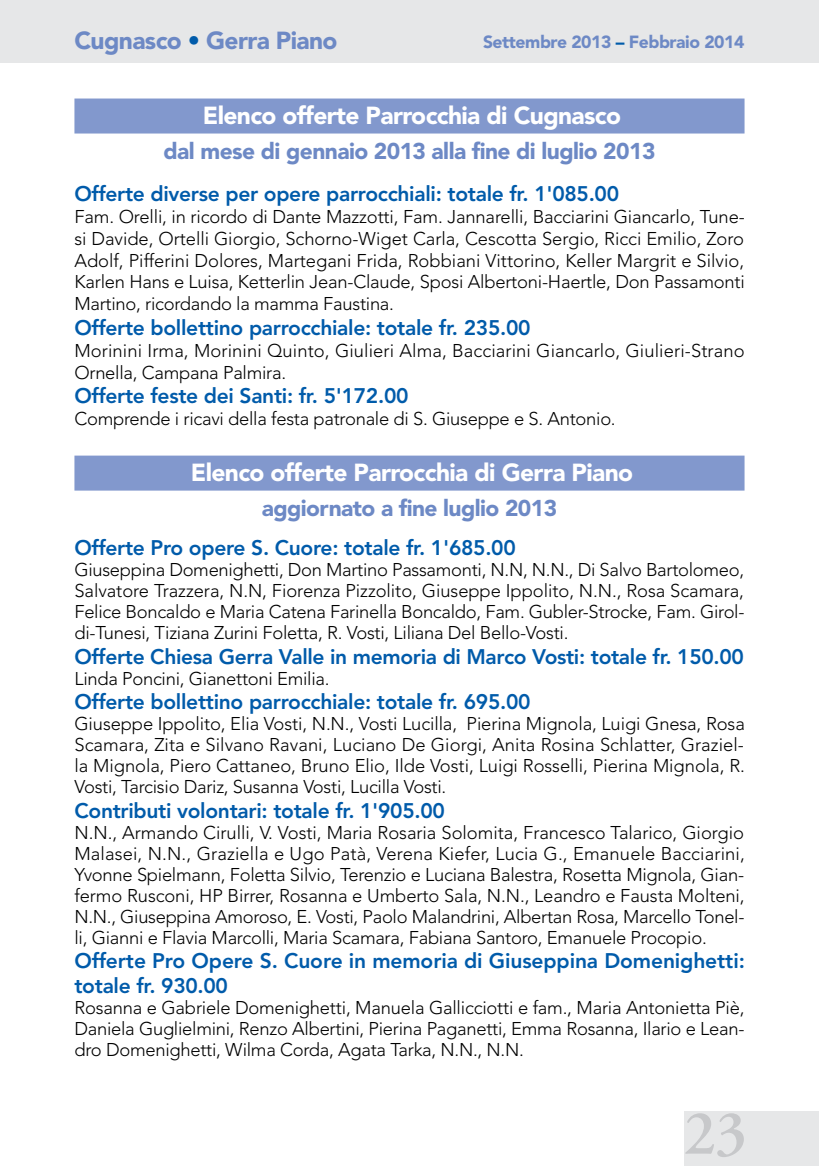
<style>
.page{position:relative;width:819px;height:1166px;background:#fff}
.page>*{position:absolute;margin:0;border:0;box-sizing:border-box;transform-origin:0 0}
.t1{font:600 63px "Adobe Garamond Pro";color:#c7c8ca}
.t2{font:900 24.5px "Avenir";letter-spacing:-.025em;color:#fff}
.t3{font:900 24.5px "Avenir";letter-spacing:-.025em;color:#6d89c5}
.t4{font:900 22.75px "Avenir";letter-spacing:-.025em;color:#6d89c5}
.t5{font:800 21px/24.5px "Avenir";letter-spacing:-.015em;color:#005baa}
.t6{font:300 18.38px/21px "Avenir";letter-spacing:-.015em;color:#000;text-align:justify}
.t7{font:300 18.38px/21.9px "Avenir";letter-spacing:.005em;color:#000}
.t8{font:900 17.5px "Avenir";letter-spacing:-.025em;color:#6d89c5}
.s1{color:#005baa}
</style>
<div class="page">
<div style="left:0;top:0;width:819px;height:63px;background:#e6e7e8"></div>
<div style="left:685px;top:1111px;width:134px;height:55px;background:#e6e7e8"></div>
<div style="left:74px;top:99px;width:670px;height:35px;background:#8298cd"></div>
<div style="left:74px;top:456px;width:670px;height:35px;background:#8298cd"></div>
<h2 class="t3" style="left:74px;top:26px;width:264px">Cugnasco <span class="s1">•</span> Gerra Piano</h2>
<p class="t8" style="left:483px;top:32px;width:263px">Settembre 2013 <span class="s1">–</span> Febbraio 2014</p>
<h2 class="t2" style="left:203px;top:100px;width:419px">Elenco offerte Parrocchia di Cugnasco</h2>
<p class="t4" style="left:163px;top:137px;width:493px">dal mese di gennaio 2013 alla fine di luglio 2013</p>
<p class="t5" style="left:74px;top:181px;width:546px">Offerte diverse per opere parrocchiali: totale fr. 1'085.00</p>
<p class="t6" style="left:74px;top:206px;width:672px;line-height:21.9px">Fam. Orelli, in ricordo di Dante Mazzotti, Fam. Jannarelli, Bacciarini Giancarlo, Tune&shy;si Davide, Ortelli Giorgio, Schorno-Wiget Carla, Cescotta Sergio, Ricci Emilio, Zoro Adolf, Pifferini Dolores, Martegani Frida, Robbiani Vittorino, Keller Margrit e Silvio, Karlen Hans e Luisa, Ketterlin Jean-Claude, Sposi Albertoni-Haertle, Don Passamonti Martino, ricordando la mamma Faustina.</p>
<p class="t5" style="left:74px;top:315px;width:457px">Offerte bollettino parrocchiale: totale fr. 235.00</p>
<p class="t7" style="left:74px;top:339px;width:671px">Morinini Irma, Morinini Quinto, Giulieri Alma, Bacciarini Giancarlo, Giulieri-Strano<br>Ornella, Campana Palmira.</p>
<p class="t5" style="left:74px;top:384px;width:335px">Offerte feste dei Santi: fr. 5'172.00</p>
<p class="t6" style="left:74px;top:408px;width:542px">Comprende i ricavi della festa patronale di S. Giuseppe e S. Antonio.</p>
<h2 class="t2" style="left:191px;top:457px;width:444px">Elenco offerte Parrocchia di Gerra Piano</h2>
<p class="t4" style="left:262px;top:494px;width:297px">aggiornato a fine luglio 2013</p>
<p class="t5" style="left:74px;top:536px;width:443px">Offerte Pro opere S. Cuore: totale fr. 1'685.00</p>
<p class="t6" style="left:74px;top:560px;width:671px">Giuseppina Domenighetti, Don Martino Passamonti, N.N, N.N., Di Salvo Bartolomeo, Salvatore Trazzera, N.N, Fiorenza Pizzolito, Giuseppe Ippolito, N.N., Rosa Scamara, Felice Boncaldo e Maria Catena Farinella Boncaldo, Fam. Gubler-Strocke, Fam. Girol&shy;di-Tunesi, Tiziana Zurini Foletta, R. Vosti, Liliana Del Bello-Vosti.</p>
<p class="t5" style="left:74px;top:644px;width:671px">Offerte Chiesa Gerra Valle in memoria di Marco Vosti: totale fr. 150.00</p>
<p class="t6" style="left:74px;top:668px;width:256px">Linda Poncini, Gianettoni Emilia.</p>
<p class="t5" style="left:74px;top:690px;width:457px">Offerte bollettino parrocchiale: totale fr. 695.00</p>
<p class="t6" style="left:74px;top:714px;width:672px">Giuseppe Ippolito, Elia Vosti, N.N., Vosti Lucilla, Pierina Mignola, Luigi Gnesa, Rosa Scamara, Zita e Silvano Ravani, Luciano De Giorgi, Anita Rosina Schlatter, Graziel&shy;la Mignola, Piero Cattaneo, Bruno Elio, Ilde Vosti, Luigi Rosselli, Pierina Mignola, R.<br>Vosti, Tarcisio Dariz, Susanna Vosti, Lucilla Vosti.</p>
<p class="t5" style="left:74px;top:798px;width:372px">Contributi volontari: totale fr. 1'905.00</p>
<p class="t6" style="left:74px;top:822px;width:672px">N.N., Armando Cirulli, V. Vosti, Maria Rosaria Solomita, Francesco Talarico, Giorgio Malasei, N.N., Graziella e Ugo Patà, Verena Kiefer, Lucia G., Emanuele Bacciarini, Yvonne Spielmann, Foletta Silvio, Terenzio e Luciana Balestra, Rosetta Mignola, Gian&shy;fermo Rusconi, HP Birrer, Rosanna e Umberto Sala, N.N., Leandro e Fausta Molteni, N.N., Giuseppina Amoroso, E. Vosti, Paolo Malandrini, Albertan Rosa, Marcello Tonel&shy;li, Gianni e Flavia Marcolli, Maria Scamara, Fabiana Santoro, Emanuele Procopio.</p>
<p class="t5" style="left:74px;top:949px;width:672px">Offerte Pro Opere S. Cuore in memoria di Giuseppina Domenighetti: totale fr. 930.00</p>
<p class="t6" style="left:74px;top:997px;width:671px">Rosanna e Gabriele Domenighetti, Manuela Gallicciotti e fam., Maria Antonietta Piè, Daniela Guglielmini, Renzo Albertini, Pierina Paganetti, Emma Rosanna, Ilario e Lean&shy;dro Domenighetti, Wilma Corda, Agata Tarka, N.N., N.N.</p>
<h1 class="t1" style="left:684px;top:1097px;width:65px">23</h1>
</div>
